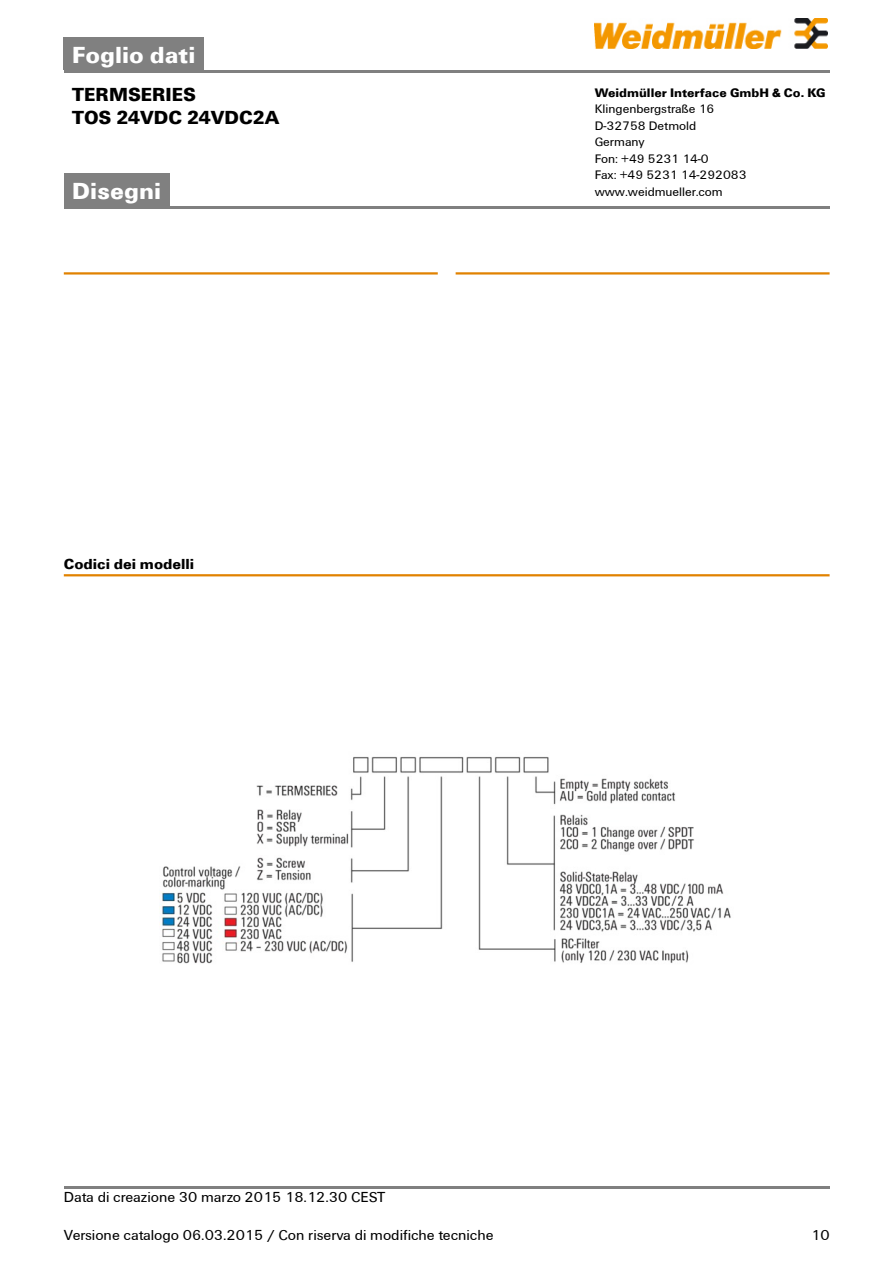
<style>
.page{position:relative;width:893px;height:1263px;background:#fff}
.page>*{position:absolute;margin:0;border:0;box-sizing:border-box;transform-origin:0 0}
.t1{font:700 24px "Weidmueller";color:#fff}
.t2{font:700 19.5px/22.5px "Weidmueller";color:#000}
.t3{font:15px "Weidmueller";color:#000}
.t4{font:700 15px "Weidmueller";color:#000}
.t5{font:12.75px/16.5px "Weidmueller";color:#000}
.t6{font:700 12.75px "Weidmueller";color:#000}
</style>
<div class="page">
<div style="left:64px;top:38px;width:140px;height:32px;background:#808080"></div>
<hr style="left:64px;top:70px;width:765px;height:2px;background:#808080">
<img style="left:594px;top:18px;width:233px;height:30px">
<div style="left:64px;top:174px;width:105px;height:32px;background:#808080"></div>
<hr style="left:64px;top:206px;width:765px;height:3px;background:#808080">
<hr style="left:64px;top:1186px;width:765px;height:3px;background:#808080">
<hr style="left:64px;top:272px;width:374px;height:3px;background:#e18200">
<hr style="left:455px;top:272px;width:374px;height:3px;background:#e18200">
<hr style="left:64px;top:574px;width:765px;height:2px;background:#e18200">
<img style="left:159px;top:756px;width:572px;height:208px">
<h1 class="t1" style="left:72px;top:40px;width:124px">Foglio dati</h1>
<h2 class="t2" style="left:72px;top:83px;width:208px">TERMSERIES<br>TOS 24VDC 24VDC2A</h2>
<p class="t6" style="left:594px;top:85px;width:232px">Weidmüller Interface GmbH &amp; Co. KG</p>
<p class="t5" style="left:594px;top:101px;width:153px">Klingenbergstraße 16<br>D-32758 Detmold<br>Germany<br>Fon: +49 5231 14-0<br>Fax: +49 5231 14-292083</p>
<h1 class="t1" style="left:72px;top:176px;width:90px">Disegni</h1>
<p class="t5" style="left:594px;top:183px;width:129px">www.weidmueller.com</p>
<p class="t4" style="left:64px;top:555px;width:132px">Codici dei modelli</p>
<p class="t3" style="left:64px;top:1188px;width:323px">Data di creazione 30 marzo 2015 18.12.30 CEST</p>
<p class="t3" style="left:64px;top:1227px;width:431px">Versione catalogo 06.03.2015 / Con riserva di modifiche tecniche</p>
<p class="t3" style="left:811px;top:1227px;width:20px">10</p>
</div>
